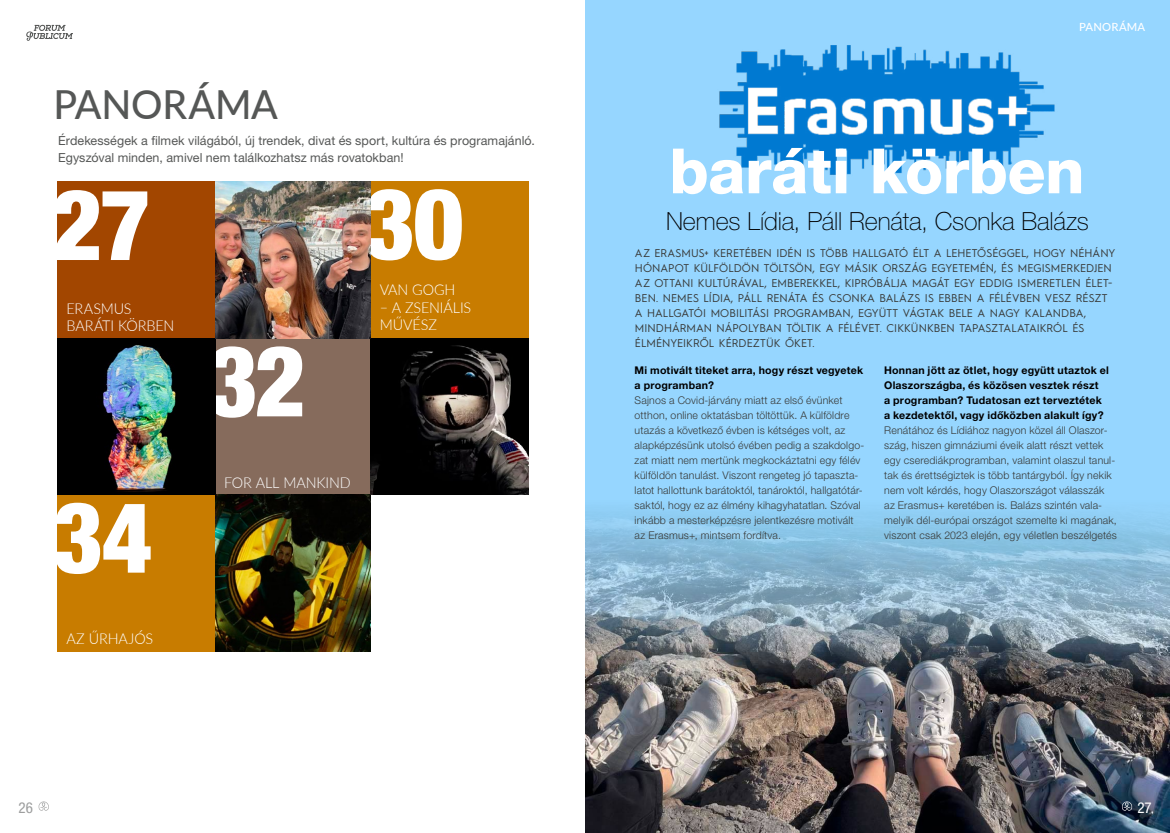
<style>
.page{position:relative;width:1170px;height:833px;background:#fff}
.page>*{position:absolute;margin:0;border:0;box-sizing:border-box;transform-origin:0 0}
.t1{font:900 condensed 98.75px "Helvetica Neue LT Pro";letter-spacing:-.02em;color:#fff}
.t2{font:800 62.5px "Helvetica Neue LT Pro";letter-spacing:-.01em;color:#fff}
.t3{font:500 40px "Lato";letter-spacing:-.005em;color:#555756}
.t4{font:100 25px "Helvetica Neue LT Pro";letter-spacing:-.005em;color:#000}
.t5{font:300 15px/17.5px "Lato";letter-spacing:-.005em;color:#fff;scale:.96 1}
.t6{font:condensed 15px "Helvetica Neue LT Pro";color:#9d9e9e}
.t7{font:condensed 15px "Helvetica Neue LT Pro";color:#fff}
.t8{font:12.5px/16.2px "Helvetica Neue LT Pro";letter-spacing:.005em;color:#555756}
.t9{font:11.25px/15px "Hurme Geometric Sans 1";color:#383937}
.t10{font:500 11.25px "Lato";letter-spacing:.015em;color:#fff}
.t11{font:300 10.62px/15px "Helvetica Neue LT Pro";letter-spacing:.02em;color:#383937}
.t12{font:700 10.62px/15px "Helvetica Neue LT Pro";letter-spacing:.02em;color:#000}
</style>
<div class="page">
<div style="left:585px;top:0;width:584px;height:833px;background:#96d6ff"></div>
<img style="left:585px;top:511px;width:584px;height:322px">
<svg style="left:38px;top:801px;width:11px;height:10px"></svg>
<svg style="left:26px;top:25px;width:47px;height:16px"></svg>
<svg style="left:1120px;top:801px;width:13px;height:10px"></svg>
<div style="left:371px;top:181px;width:157px;height:157px;background:#c87c00"></div>
<div style="left:214px;top:338px;width:157px;height:156px;background:#866b5c"></div>
<div style="left:58px;top:494px;width:157px;height:158px;background:#c87c00"></div>
<div style="left:58px;top:181px;width:163px;height:157px;background:#a24600"></div>
<img style="left:58px;top:338px;width:157px;height:156px">
<img style="left:215px;top:494px;width:156px;height:158px">
<img style="left:371px;top:338px;width:157px;height:156px">
<img style="left:215px;top:181px;width:156px;height:157px">
<img style="left:719px;top:45px;width:336px;height:130px">
<h3 class="t3" style="left:54px;top:76px;width:226px">PANORÁMA</h3>
<p class="t8" style="left:58px;top:133px;width:478px">Érdekességek a filmek világából, új trendek, divat és sport, kultúra és programajánló.<br>Egyszóval minden, amivel nem találkozhatsz más rovatokban!</p>
<h1 class="t1" style="left:52px;top:164px;width:100px">27</h1>
<h3 class="t5" style="left:66px;top:299px;width:114px">ERASMUS<br>BARÁTI KÖRBEN</h3>
<h1 class="t1" style="left:53px;top:476px;width:101px">34</h1>
<h3 class="t5" style="left:66px;top:629px;width:92px">AZ ŰRHAJÓS</h3>
<h1 class="t1" style="left:208px;top:320px;width:99px">32</h1>
<h1 class="t1" style="left:365px;top:163px;width:100px">30</h1>
<h3 class="t5" style="left:380px;top:281px;width:80px">VAN GOGH</h3>
<h3 class="t5" style="left:380px;top:298px;width:97px">– A ZSENIÁLIS<br>MŰVÉSZ</h3>
<h3 class="t5" style="left:224px;top:473px;width:133px">FOR ALL MANKIND</h3>
<h3 class="t6" style="left:19px;top:798px;width:16px">26</h3>
<p class="t10" style="left:1079px;top:19px;width:67px">PANORÁMA</p>
<h2 class="t2" style="left:669px;top:134px;width:416px">baráti körben</h2>
<h3 class="t4" style="left:666px;top:207px;width:424px">Nemes Lídia, Páll Renáta, Csonka Balázs</h3>
<p class="t9" style="left:635px;top:245px;width:482px">AZ ERASMUS+ KERETÉBEN IDÉN IS TÖBB HALLGATÓ ÉLT A LEHETŐSÉGGEL, HOGY NÉHÁNY HÓNAPOT KÜLFÖLDÖN TÖLTSÖN, EGY MÁSIK ORSZÁG EGYETEMÉN, ÉS MEGISMERKEDJEN AZ OTTANI KULTÚRÁVAL, EMBEREKKEL, KIPRÓBÁLJA MAGÁT EGY EDDIG ISMERETLEN ÉLET-BEN. NEMES LÍDIA, PÁLL RENÁTA ÉS CSONKA BALÁZS IS EBBEN A FÉLÉVBEN VESZ RÉSZT A HALLGATÓI MOBILITÁSI PROGRAMBAN, EGYÜTT VÁGTAK BELE A NAGY KALANDBA, MINDHÁRMAN NÁPOLYBAN TÖLTIK A FÉLÉVET. CIKKÜNKBEN TAPASZTALATAIKRÓL ÉS ÉLMÉNYEIKRŐL KÉRDEZTÜK ŐKET.</p>
<p class="t12" style="left:634px;top:362px;width:230px">Mi motivált titeket arra, hogy részt vegyetek a programban?</p>
<p class="t11" style="left:634px;top:392px;width:231px">Sajnos a Covid-járvány miatt az első évünket otthon, online oktatásban töltöttük. A külföldre utazás a következő évben is kétséges volt, az alapképzésünk utolsó évében pedig a szakdolgo&shy;zat miatt nem mertünk megkockáztatni egy félév külföldön tanulást. Viszont rengeteg jó tapaszta&shy;latot hallottunk barátoktól, tanároktól, hallgatótár&shy;saktól, hogy ez az élmény kihagyhatatlan. Szóval inkább a mesterképzésre jelentkezésre motivált az Erasmus+, mintsem fordítva.</p>
<p class="t12" style="left:884px;top:362px;width:226px">Honnan jött az ötlet, hogy együtt utaztok el Olaszországba, és közösen vesztek részt<br>a programban? Tudatosan ezt terveztétek a kezdetektől, vagy időközben alakult így?</p>
<p class="t11" style="left:884px;top:422px;width:234px">Renátához és Lídiához nagyon közel áll Olaszor&shy;szág, hiszen gimnáziumi éveik alatt részt vettek egy cserediákprogramban, valamint olaszul tanul&shy;tak és érettségiztek is több tantárgyból. Így nekik nem volt kérdés, hogy Olaszországot válasszák az Erasmus+ keretében is. Balázs szintén vala&shy;melyik dél-európai országot szemelte ki magának, viszont csak 2023 elején, egy véletlen beszélgetés</p>
<h3 class="t7" style="left:1137px;top:798px;width:16px">27</h3>
</div>
